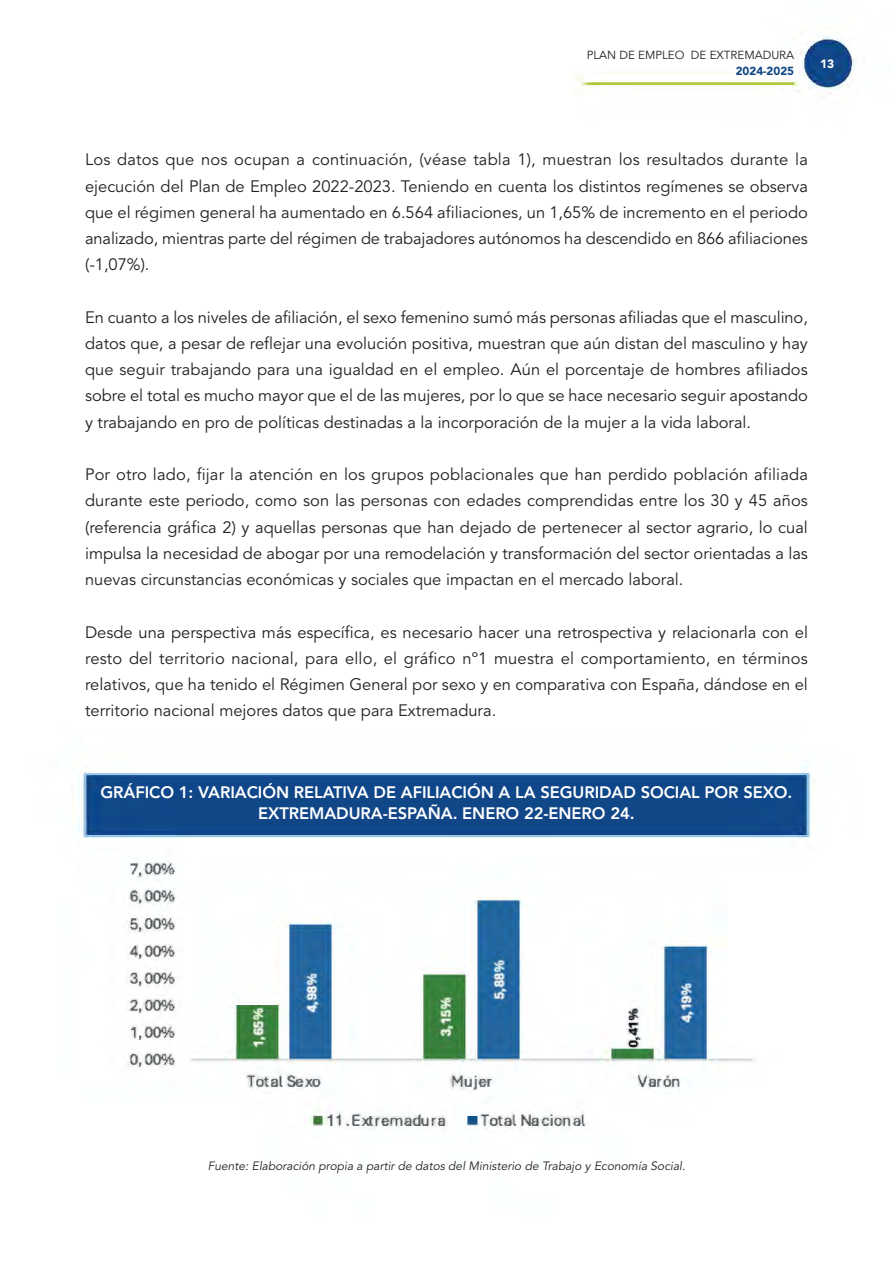
<style>
.page{position:relative;width:893px;height:1263px;background:#fff}
.page>*{position:absolute;margin:0;border:0;box-sizing:border-box;transform-origin:0 0}
.t1{font:16.5px/26.2px "Avenir";color:#231f20;text-align:justify}
.t2{font:800 16.5px/21.3px "Avenir";letter-spacing:-.005em;color:#fff;text-align:center}
.t3{font:italic 12px "Avenir";color:#231f20}
.t4{font:900 12px "Avenir";color:#fff}
.t5{font:11.7px "Avenir";color:#231f20}
.t6{font:900 11.7px "Avenir";color:#124888}
</style>
<div class="page">
<img style="left:77px;top:35px;width:779px;height:1095px">
<p class="t5" style="left:587px;top:51px;width:209px">PLAN DE EMPLEO DE EXTREMADURA</p>
<p class="t6" style="left:736px;top:66px;width:60px">2024-2025</p>
<p class="t4" style="left:820px;top:59px;width:16px">13</p>
<p class="t1" style="left:85px;top:148px;width:724px">Los datos que nos ocupan a continuación, (véase tabla 1), muestran los resultados durante la ejecución del Plan de Empleo 2022-2023. Teniendo en cuenta los distintos regímenes se observa que el régimen general ha aumentado en 6.564 afiliaciones, un 1,65% de incremento en el periodo analizado, mientras parte del régimen de trabajadores autónomos ha descendido en 866 afiliaciones (-1,07%).</p>
<p class="t1" style="left:85px;top:306px;width:724px">En cuanto a los niveles de afiliación, el sexo femenino sumó más personas afiliadas que el masculino, datos que, a pesar de reflejar una evolución positiva, muestran que aún distan del masculino y hay que seguir trabajando para una igualdad en el empleo. Aún el porcentaje de hombres afiliados sobre el total es mucho mayor que el de las mujeres, por lo que se hace necesario seguir apostando y trabajando en pro de políticas destinadas a la incorporación de la mujer a la vida laboral.</p>
<p class="t1" style="left:85px;top:463px;width:724px">Por otro lado, fijar la atención en los grupos poblacionales que han perdido población afiliada durante este periodo, como son las personas con edades comprendidas entre los 30 y 45 años (referencia gráfica 2) y aquellas personas que han dejado de pertenecer al sector agrario, lo cual impulsa la necesidad de abogar por una remodelación y transformación del sector orientadas a las nuevas circunstancias económicas y sociales que impactan en el mercado laboral.</p>
<p class="t1" style="left:85px;top:621px;width:724px">Desde una perspectiva más específica, es necesario hacer una retrospectiva y relacionarla con el resto del territorio nacional, para ello, el gráfico nº1 muestra el comportamiento, en términos relativos, que ha tenido el Régimen General por sexo y en comparativa con España, dándose en el territorio nacional mejores datos que para Extremadura.</p>
<p class="t2" style="left:100px;top:783px;width:694px">GRÁFICO 1: VARIACIÓN RELATIVA DE AFILIACIÓN A LA SEGURIDAD SOCIAL POR SEXO.<br>EXTREMADURA-ESPAÑA. ENERO 22-ENERO 24.</p>
<p class="t3" style="left:208px;top:1160px;width:479px">Fuente: Elaboración propia a partir de datos del Ministerio de Trabajo y Economía Social.</p>
</div>
